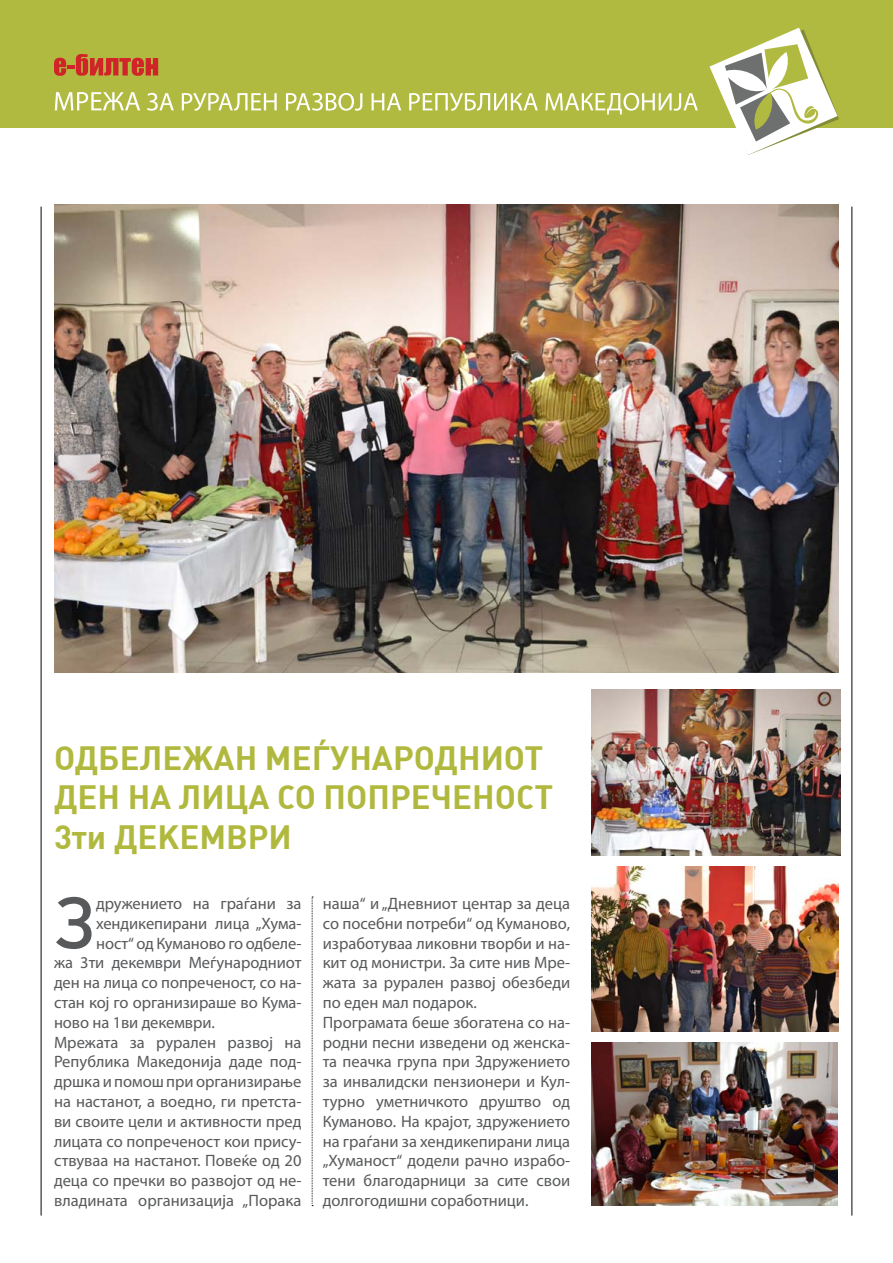
<style>
.page{position:relative;width:893px;height:1263px;background:#fff}
.page>*{position:absolute;margin:0;border:0;box-sizing:border-box;transform-origin:0 0}
.t1{font:500 72.15px "Target";color:#58595b}
.t2{font:700 33px/39.6px "Target";color:#b0b93e}
.t3{font:16.5px/19.8px "Myriad Pro";color:#58595b}
</style>
<div class="page">
<div style="left:0;top:0;width:893px;height:128px;background:#b0ba40"></div>
<svg style="left:709px;top:28px;width:130px;height:127px"></svg>
<svg style="left:54px;top:54px;width:104px;height:22px"></svg>
<svg style="left:55px;top:92px;width:85px;height:18px"></svg>
<svg style="left:147px;top:93px;width:27px;height:18px"></svg>
<svg style="left:182px;top:93px;width:95px;height:18px"></svg>
<svg style="left:286px;top:93px;width:76px;height:18px"></svg>
<svg style="left:371px;top:93px;width:30px;height:17px"></svg>
<svg style="left:409px;top:93px;width:129px;height:18px"></svg>
<svg style="left:545px;top:93px;width:153px;height:21px"></svg>
<img style="left:54px;top:205px;width:785px;height:468px">
<img style="left:591px;top:1042px;width:246px;height:164px">
<img style="left:591px;top:689px;width:249px;height:166px">
<img style="left:591px;top:867px;width:248px;height:164px">
<svg style="left:312px;top:897px;width:1px;height:309px"></svg>
<hr style="left:851px;top:207px;width:2px;height:1008px;background:#58595b">
<hr style="left:40px;top:207px;width:2px;height:1008px;background:#58595b">
<h2 class="t2" style="left:54px;top:738px;width:501px">Одбележан Меѓународниот ден на лица со попреченост<br>3ти декем ври</h2>
<h1 class="t1" style="left:54px;top:882px;width:44px">З</h1>
<p class="t3" style="left:96px;top:893px;width:207px">дружението на граѓани за</p>
<p class="t3" style="left:96px;top:913px;width:207px">хендикепирани лица „Хума-</p>
<p class="t3" style="left:96px;top:933px;width:207px">ност“ од Куманово го одбеле-</p>
<p class="t3" style="left:54px;top:953px;width:249px">жа 3ти декември Меѓународниот</p>
<p class="t3" style="left:54px;top:972px;width:249px">ден на лица со попреченост, со на-</p>
<p class="t3" style="left:54px;top:992px;width:249px">стан кој го организираше во Кума-</p>
<p class="t3" style="left:54px;top:1012px;width:162px">ново на 1ви декември.</p>
<p class="t3" style="left:54px;top:1032px;width:249px">Мрежата за рурален развој на</p>
<p class="t3" style="left:54px;top:1052px;width:249px">Република Македонија даде под-</p>
<p class="t3" style="left:54px;top:1071px;width:249px">дршка и помош при организирање</p>
<p class="t3" style="left:54px;top:1091px;width:249px">на настанот, а воедно, ги претста-</p>
<p class="t3" style="left:54px;top:1111px;width:249px">ви своите цели и активности пред</p>
<p class="t3" style="left:54px;top:1131px;width:249px">лицата со попреченост кои прису-</p>
<p class="t3" style="left:54px;top:1151px;width:249px">ствуваа на настанот. Повеќе од 20</p>
<p class="t3" style="left:54px;top:1170px;width:249px">деца со пречки во развојот од не-</p>
<p class="t3" style="left:54px;top:1190px;width:249px">владината организација „Порака</p>
<p class="t3" style="left:323px;top:893px;width:249px">наша“ и „Дневниот центар за деца со посебни потреби“ од Куманово, изработуваа ликовни творби и на&shy;кит од монистри. За сите нив Мре&shy;жата за рурален развој обезбеди по еден мал подарок.<br>Програмата беше збогатена со на&shy;родни песни изведени од женска&shy;та пеачка група при Здружението за инвалидски пензионери и Кул&shy;турно уметничкото друштво од<br>Куманово. На крајот, здружението на граѓани за хендикепирани лица „Хуманост“ додели рачно израбо&shy;тени благодарници за сите свои долгогодишни соработници.</p>
</div>
